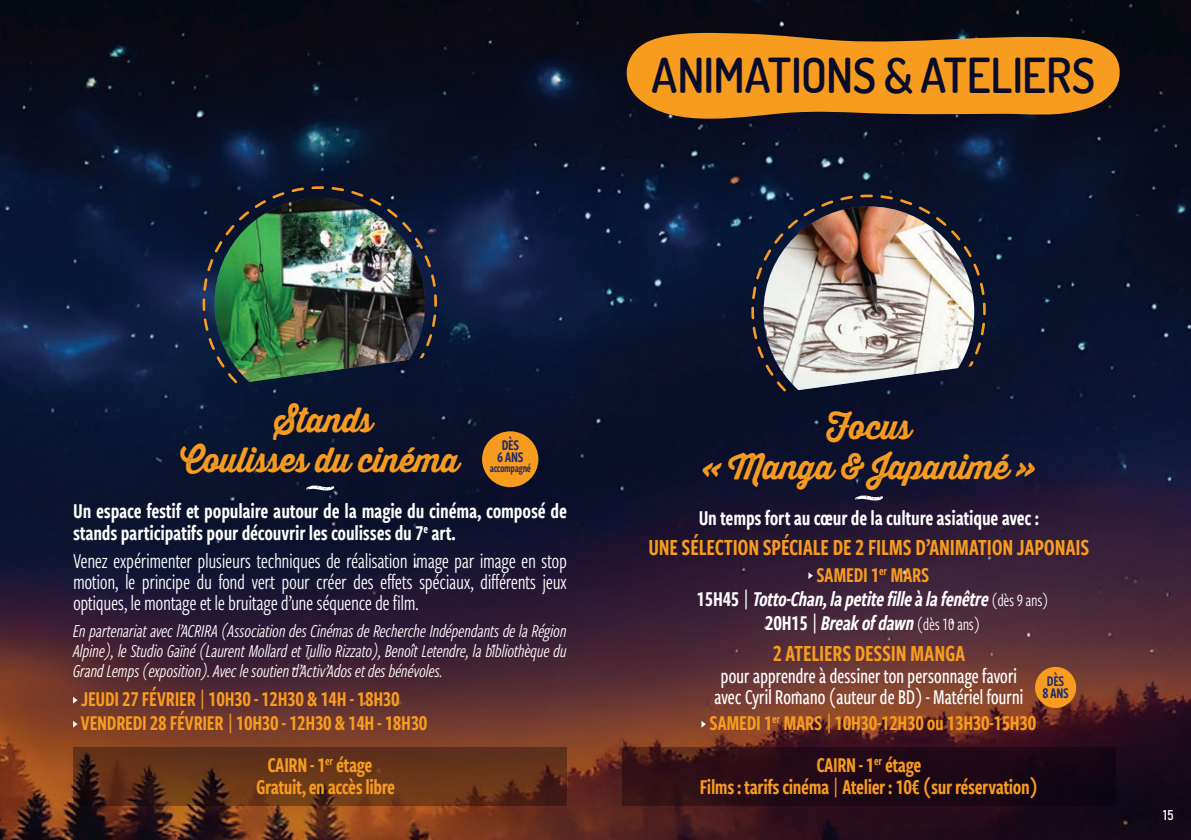
<style>
.page{position:relative;width:1191px;height:840px;background:#fff}
.page>*{position:absolute;margin:0;border:0;box-sizing:border-box;transform-origin:0 0}
.t1{font:600 48.2px "Dosis";letter-spacing:-.005em;color:#090c28;scale:.95 1}
.t2{font:34px/40px "Thirsty Rough Bol";letter-spacing:-.01em;color:#f89c20;text-align:center;scale:.92 1}
.t3{font:24px "Freight Sans Cmp Pro Semi";letter-spacing:-.01em;color:#f89c20}
.t4{font:22px "Freight Sans Cmp Pro Semi";letter-spacing:-.015em;color:#f89c20}
.t5{font:22px/21px "Freight Sans Cmp Pro";letter-spacing:-.02em;color:#fff;text-align:justify}
.t6{font:22px/22px "Freight Sans Cmp Pro Semi";letter-spacing:-.01em;color:#fff}
.t7{font:500 22px/21px "Freight Sans Cmp Pro";letter-spacing:-.02em;color:#fff}
.t8{font:italic 22px "Freight Sans Cmp Pro Semi";letter-spacing:-.02em;color:#fff}
.t9{font:italic 19px/20px "Freight Sans Cmp Pro";letter-spacing:-.02em;color:#fff;text-align:justify}
.t10{font:15.4px/12.6px "Freight Sans Cmp Pro Semi";letter-spacing:-.02em;color:#212b6f}
.t11{font:14px "Bahnschrift";color:#fff}
.t12{font:12px "Freight Sans Cmp Pro Semi";letter-spacing:-.025em;color:#212b6f;scale:.94 1}
.s1{font-family:"Freight Sans Cmp Pro";font-weight:500}
.s2{font-style:normal}
.s3{font-family:"Freight Sans Cmp Pro";font-weight:500;font-style:normal}
.s4{font-family:"Freight Sans Cmp Pro";font-style:normal;font-size:18px}
</style>
<div class="page">
<img style="left:0;top:0;width:1191px;height:839px">
<svg style="left:306px;top:485px;width:28px;height:5px"></svg>
<svg style="left:73px;top:696px;width:4px;height:7px"></svg>
<svg style="left:73px;top:720px;width:4px;height:7px"></svg>
<img style="left:201px;top:185px;width:237px;height:204px">
<svg style="left:73px;top:747px;width:494px;height:58px;background:#5e3018"></svg>
<div style="left:482px;top:431px;width:56px;height:56px;background:#f89c20;border-radius:50%"></div>
<img style="left:750px;top:193px;width:237px;height:204px">
<svg style="left:855px;top:495px;width:28px;height:5px"></svg>
<svg style="left:808px;top:572px;width:5px;height:6px"></svg>
<svg style="left:701px;top:720px;width:5px;height:7px"></svg>
<div style="left:1035px;top:666px;width:41px;height:41px;background:#f89c20;border-radius:50%"></div>
<div style="left:622px;top:747px;width:493px;height:58px;background:linear-gradient(to right,#361218,#100314)"></div>
<svg style="left:621px;top:30px;width:502px;height:102px;background:#b2711f"></svg>
<p class="t1" style="left:651px;top:44px;width:468px">ANIMATIONS &amp; ATELIERS</p>
<p class="t2" style="left:181px;top:399px;width:305px">Stands<br>Coulisses du cinéma</p>
<p class="t6" style="left:73px;top:499px;width:495px">Un espace festif et populaire autour de la magie du cinéma, composé de stands participatifs pour découvrir les coulisses du 7<sup>e</sup> art.</p>
<p class="t5" style="left:73px;top:549px;width:495px">Venez expérimenter plusieurs techniques de réalisation image par image en stop motion, le principe du fond vert pour créer des effets spéciaux, différents jeux optiques, le montage et le bruitage d’une séquence de film.</p>
<p class="t9" style="left:73px;top:619px;width:495px">En partenariat avec l’ACRIRA (Association des Cinémas de Recherche Indépendants de la Région Alpine), le Studio Gaïné (Laurent Mollard et Tullio Rizzato), Benoît Letendre, la bibliothèque du Grand Lemps (exposition). Avec le soutien d’Activ’Ados et des bénévoles.</p>
<p class="t4" style="left:81px;top:684px;width:320px">JEUDI 27 FÉVRIER <span class="s1">|</span> 10H30 - 12H30 &amp; 14H - 18H30</p>
<p class="t4" style="left:81px;top:708px;width:348px">VENDREDI 28 FÉVRIER <span class="s1">|</span> 10H30 - 12H30 &amp; 14H - 18H30</p>
<p class="t4" style="left:267px;top:749px;width:107px">CAIRN - 1<sup>er</sup> étage</p>
<p class="t4" style="left:256px;top:771px;width:141px">Gratuit, en accès libre</p>
<p class="t10" style="left:497px;top:437px;width:28px">DÈS<br>6 ANS</p>
<p class="t12" style="left:490px;top:460px;width:45px">accompagné</p>
<p class="t2" style="left:826px;top:406px;width:94px">Focus</p>
<p class="t2" style="left:699px;top:446px;width:371px">«Manga &amp; Japanimé»</p>
<p class="t6" style="left:698px;top:506px;width:342px">Un temps fort au cœur de la culture asiatique avec :</p>
<p class="t3" style="left:648px;top:530px;width:442px">UNE SÉLECTION SPÉCIALE DE 2 FILMS D’ANIMATION JAPONAIS</p>
<p class="t4" style="left:816px;top:559px;width:114px">SAMEDI 1<sup>er</sup> MARS</p>
<p class="t8" style="left:696px;top:583px;width:353px"><span class="s2">15H45</span> <span class="s3">|</span> Totto-Chan, la petite fille à la fenêtre <span class="s4">(dès 9 ans)</span></p>
<p class="t8" style="left:765px;top:607px;width:216px"><span class="s2">20H15</span> <span class="s3">|</span> Break of dawn <span class="s4">(dès 10 ans)</span></p>
<p class="t3" style="left:773px;top:636px;width:194px">2 ATELIERS DESSIN MANGA</p>
<p class="t7" style="left:714px;top:663px;width:311px">pour apprendre à dessiner ton personnage favori avec Cyril Romano (auteur de BD) - Matériel fourni</p>
<p class="t4" style="left:709px;top:708px;width:328px">SAMEDI 1<sup>er</sup> MARS <span class="s1">|</span> 10H30-12H30 ou 13H30-15H30</p>
<p class="t10" style="left:1042px;top:673px;width:28px">DÈS<br>8 ANS</p>
<p class="t4" style="left:816px;top:749px;width:107px">CAIRN - 1<sup>er</sup> étage</p>
<p class="t4" style="left:699px;top:771px;width:340px">Films : tarifs cinéma <span class="s1">|</span> Atelier : 10€ (sur réservation)</p>
<p class="t11" style="left:1162px;top:803px;width:13px">15</p>
</div>
